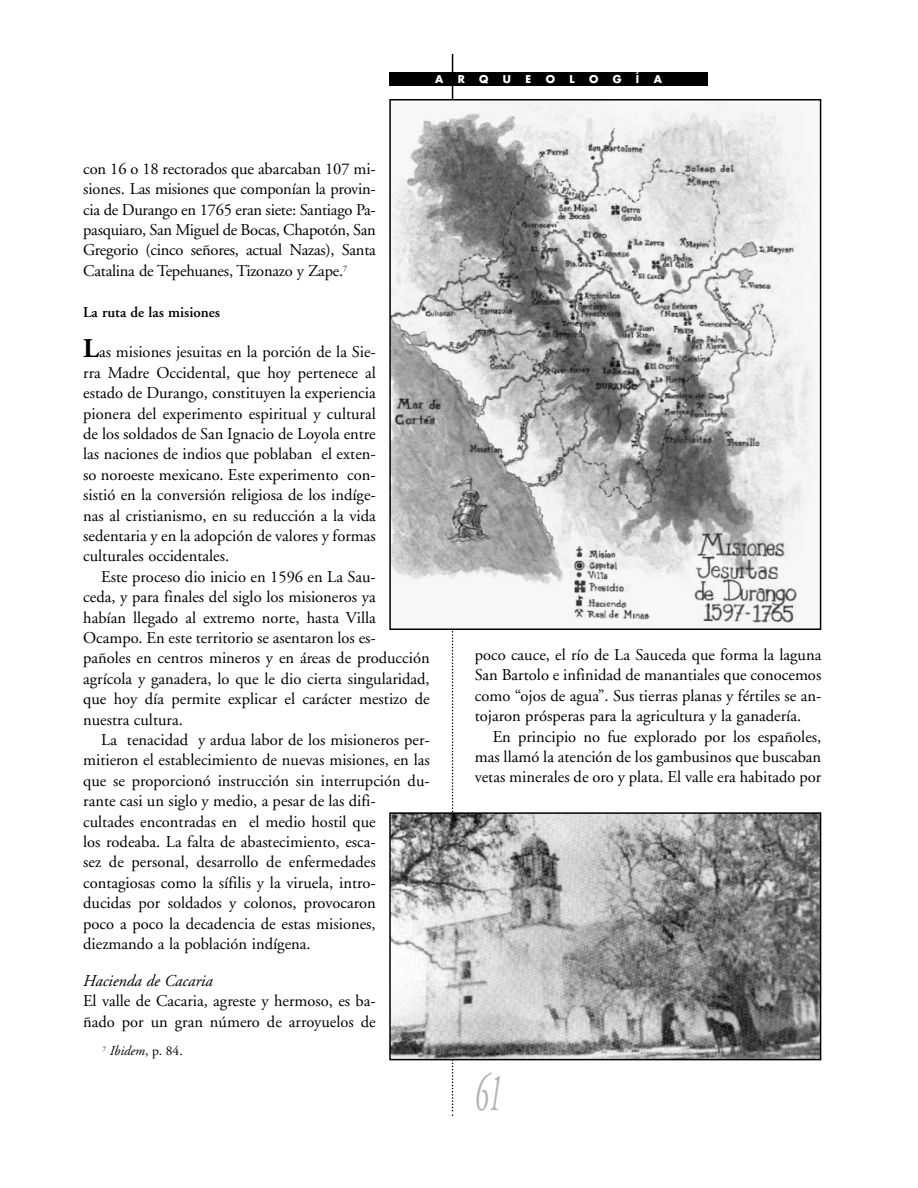
<style>
.page{position:relative;width:918px;height:1188px;background:#fff}
.page>*{position:absolute;margin:0;border:0;box-sizing:border-box;transform-origin:0 0}
.t1{font:italic 54px "Adobe Garamond";color:#b3b3b3;scale:.5 1}
.t2{font:16.5px/20.4px "Adobe Garamond";color:#000;text-align:justify}
.t3{font:italic 16.5px "Adobe Garamond";color:#000}
.t4{font:600 15px "Adobe Garamond";color:#000}
.t5{font:italic 13.5px "Adobe Garamond";color:#000}
.t6{font:700 10.5px "Futura";color:#fff}
.s1{font-weight:700;font-size:27px}
.s2{font-style:normal}
</style>
<div class="page">
<hr style="left:452px;top:54px;width:1px;height:306px;background:#000">
<svg style="left:452px;top:631px;width:1px;height:485px"></svg>
<div style="left:389px;top:72px;width:319px;height:14px;background:#000"></div>
<img style="left:392px;top:102px;width:423px;height:523px">
<div style="left:389px;top:99px;width:432px;height:531px;border:2px solid #000"></div>
<img style="left:392px;top:815px;width:426px;height:242px">
<div style="left:389px;top:812px;width:432px;height:248px;border:2px solid #000"></div>
<p class="t6" style="left:435px;top:74px;width:10px">A</p>
<p class="t6" style="left:458px;top:74px;width:9px">R</p>
<p class="t6" style="left:479px;top:74px;width:11px">Q</p>
<p class="t6" style="left:503px;top:74px;width:10px">U</p>
<p class="t6" style="left:526px;top:74px;width:7px">E</p>
<p class="t6" style="left:546px;top:74px;width:11px">O</p>
<p class="t6" style="left:569px;top:74px;width:7px">L</p>
<p class="t6" style="left:589px;top:74px;width:11px">O</p>
<p class="t6" style="left:613px;top:74px;width:10px">G</p>
<p class="t6" style="left:636px;top:74px;width:5px">Í</p>
<p class="t6" style="left:654px;top:74px;width:10px">A</p>
<p class="t2" style="left:83px;top:160px;width:294px">con 16 o 18 rectorados que abarcaban 107 mi&shy;siones. Las misiones que componían la provin&shy;cia de Durango en 1765 eran siete: Santiago Pa&shy;pasquiaro, San Miguel de Bocas, Chapotón, San Gregorio (cinco señores, actual Nazas), Santa Catalina de Tepehuanes, Tizonazo y Zape.<sup>7</sup></p>
<p class="t4" style="left:83px;top:306px;width:138px">La ruta de las misiones</p>
<p class="t2" style="left:83px;top:344px;width:294px"><span class="s1">L</span>as misiones jesuitas en la porción de la Sie&shy;rra Madre Occidental, que hoy pertenece al estado de Durango, constituyen la experiencia pionera del experimento espiritual y cultural de los soldados de San Ignacio de Loyola entre las naciones de indios que poblaban el exten&shy;so noroeste mexicano. Este experimento con&shy;sistió en la conversión religiosa de los indíge&shy;nas al cristianismo, en su reducción a la vida sedentaria y en la adopción de valores y formas culturales occidentales.</p>
<p class="t2" style="left:83px;top:568px;width:348px;text-align:left;text-indent:18px">Este proceso dio inicio en 1596 en La Sau-<br>ceda, y para finales del siglo los misioneros ya<br>habían llegado al extremo norte, hasta Villa Ocampo. En este territorio se asentaron los es-<br>pañoles en centros mineros y en áreas de producción agrícola y ganadera, lo que le dio cierta singularidad, que hoy día permite explicar el carácter mestizo de nuestra cultura.</p>
<p class="t2" style="left:83px;top:731px;width:348px;text-align:left;text-indent:18px">La tenacidad y ardua labor de los misioneros per&shy;mitieron el establecimiento de nuevas misiones, en las que se proporcionó instrucción sin interrupción du&shy;rante casi un siglo y medio, a pesar de las difi&shy;cultades encontradas en el medio hostil que<br>los rodeaba. La falta de abastecimiento, esca-<br>sez de personal, desarrollo de enfermedades contagiosas como la sífilis y la viruela, intro-<br>ducidas por soldados y colonos, provocaron<br>poco a poco la decadencia de estas misiones, diezmando a la población indígena.</p>
<p class="t3" style="left:83px;top:974px;width:131px">Hacienda de Cacaria</p>
<p class="t2" style="left:83px;top:992px;width:294px">El valle de Cacaria, agreste y hermoso, es ba&shy;ñado por un gran número de arroyuelos de</p>
<p class="t5" style="left:103px;top:1046px;width:82px"><sup>7</sup> Ibidem<span class="s2">, p. 84.</span></p>
<p class="t2" style="left:475px;top:646px;width:348px">poco cauce, el río de La Sauceda que forma la laguna San Bartolo e infinidad de manantiales que conocemos como “ojos de agua”. Sus tierras planas y fértiles se an&shy;tojaron prósperas para la agricultura y la ganadería.</p>
<p class="t2" style="left:475px;top:728px;width:348px;text-indent:18px">En principio no fue explorado por los españoles, mas llamó la atención de los gambusinos que buscaban vetas minerales de oro y plata. El valle era habitado por</p>
<h1 class="t1" style="left:475px;top:1071px;width:55px">61</h1>
</div>
